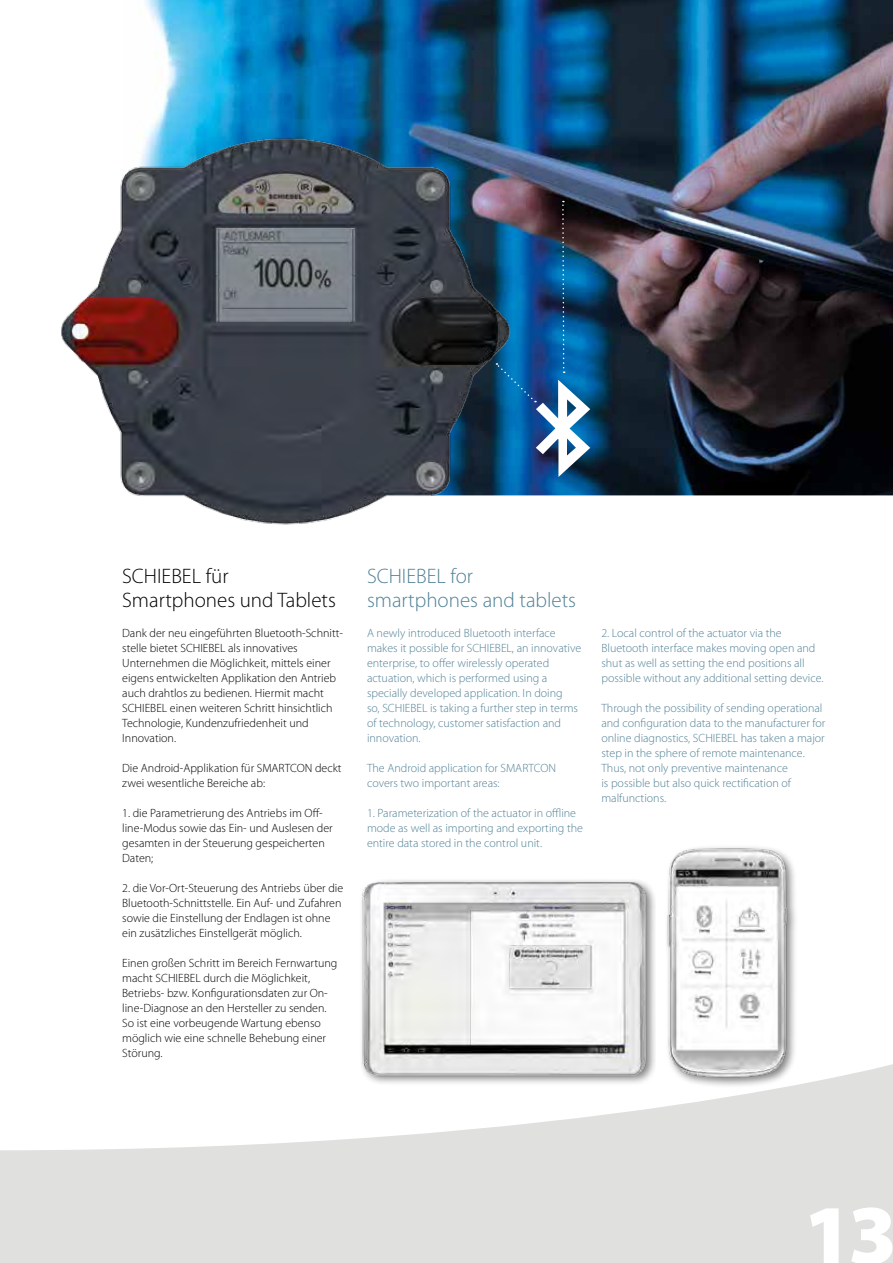
<style>
.page{position:relative;width:893px;height:1263px;background:#fff}
.page>*{position:absolute;margin:0;border:0;box-sizing:border-box;transform-origin:0 0}
.t1{font:900 85.5px "Myriad Pro";color:#fff}
.t2{font:300 21px/24px "Myriad Pro";color:#000}
.t3{font:300 21px/24px "Myriad Pro";color:#518196}
.t4{font:300 12px/15px "Myriad Pro";color:#000}
.t5{font:300 12px/15px "Myriad Pro";color:#518196}
</style>
<div class="page">
<img style="left:145px;top:0;width:748px;height:495px">
<svg style="left:0;top:1064px;width:893px;height:199px;fill:#e0e0df"></svg>
<img style="left:353px;top:880px;width:303px;height:207px">
<div style="left:664px;top:844px;width:134px;height:245px;background:#000;opacity:.5"></div>
<img style="left:659px;top:844px;width:136px;height:239px">
<img style="left:61px;top:91px;width:465px;height:434px">
<img style="left:496px;top:201px;width:94px;height:276px">
<h2 class="t2" style="left:122px;top:564px;width:215px">SCHIEBEL für<br>Smartphones und Tablets</h2>
<p class="t4" style="left:122px;top:626px;width:222px">Dank der neu eingeführten Bluetooth-Schnitt&shy;stelle bietet SCHIEBEL als innovatives Unternehmen die Möglichkeit, mittels einer eigens entwickelten Applikation den Antrieb auch drahtlos zu bedienen. Hiermit macht SCHIEBEL einen weiteren Schritt hinsichtlich Technologie, Kundenzufriedenheit und Innovation.</p>
<p class="t4" style="left:122px;top:761px;width:221px">Die Android-Applikation für SMARTCON deckt zwei wesentliche Bereiche ab:</p>
<p class="t4" style="left:122px;top:806px;width:212px">1. die Parametrierung des Antriebs im Off&shy;line-Modus sowie das Ein- und Auslesen der gesamten in der Steuerung gespeicherten Daten;</p>
<p class="t4" style="left:122px;top:881px;width:222px">2. die Vor-Ort-Steuerung des Antriebs über die Bluetooth-Schnittstelle. Ein Auf- und Zufahren sowie die Einstellung der Endlagen ist ohne ein zusätzliches Einstellgerät möglich.</p>
<p class="t4" style="left:122px;top:956px;width:217px">Einen großen Schritt im Bereich Fernwartung macht SCHIEBEL durch die Möglichkeit, Betriebs- bzw. Konfigurationsdaten zur On&shy;line-Diagnose an den Hersteller zu senden.<br>So ist eine vorbeugende Wartung ebenso möglich wie eine schnelle Behebung einer Störung.</p>
<h2 class="t3" style="left:367px;top:564px;width:211px">SCHIEBEL for smartphones and tablets</h2>
<p class="t5" style="left:367px;top:626px;width:216px">A newly introduced Bluetooth interface makes it possible for SCHIEBEL, an innovative enterprise, to offer wirelessly operated actuation, which is performed using a specially developed application. In doing<br>so, SCHIEBEL is taking a further step in terms of technology, customer satisfaction and innovation.</p>
<p class="t5" style="left:367px;top:761px;width:191px">The Android application for SMARTCON covers two important areas:</p>
<p class="t5" style="left:367px;top:806px;width:218px">1. Parameterization of the actuator in offline mode as well as importing and exporting the entire data stored in the control unit.</p>
<p class="t5" style="left:601px;top:625px;width:224px">2. Local control of the actuator via the Bluetooth interface makes moving open and shut as well as setting the end positions all possible without any additional setting device.</p>
<p class="t5" style="left:601px;top:700px;width:226px">Through the possibility of sending operational and configuration data to the manufacturer for online diagnostics, SCHIEBEL has taken a major step in the sphere of remote maintenance.<br>Thus, not only preventive maintenance<br>is possible but also quick rectification of malfunctions.</p>
<h1 class="t1" style="left:803px;top:1186px;width:95px">13</h1>
</div>
